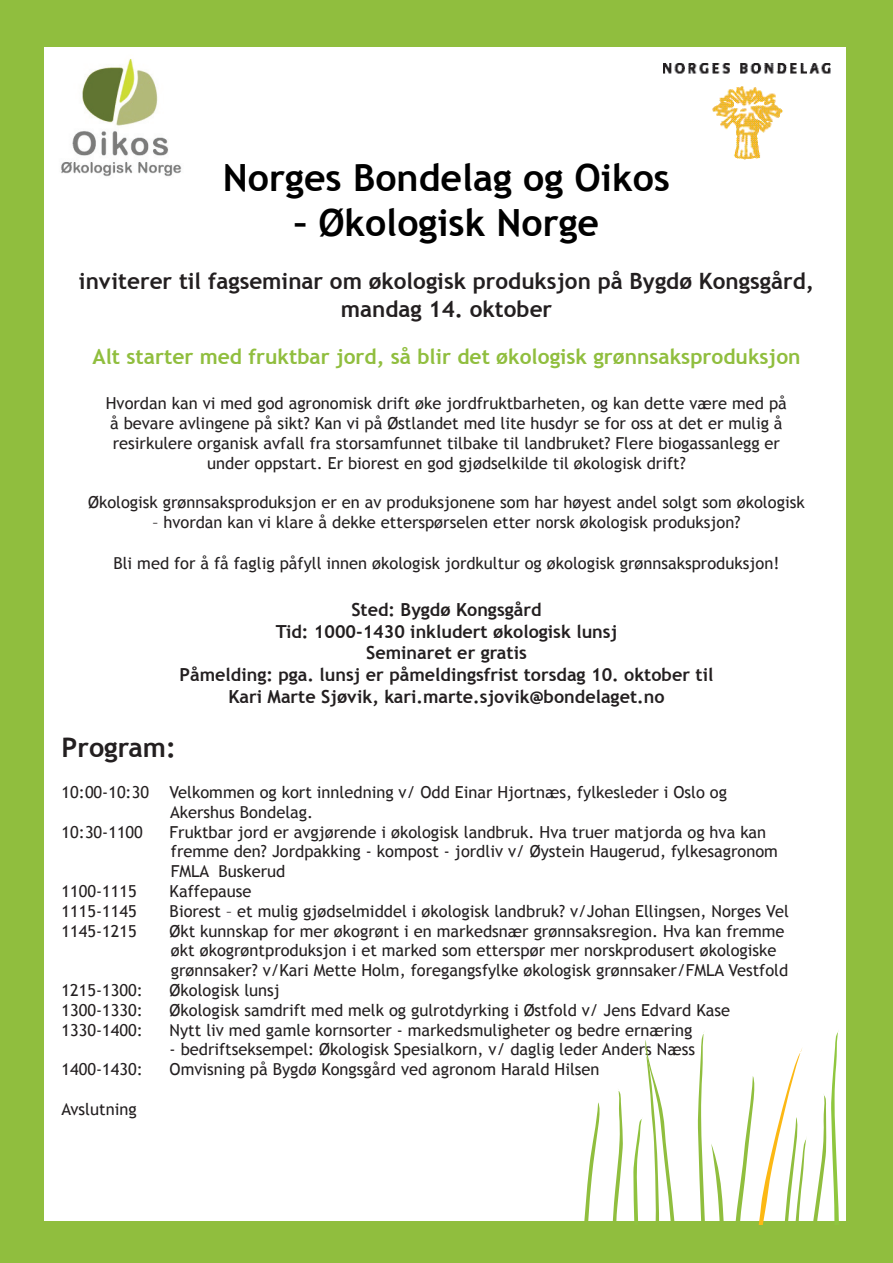
<style>
.page{position:relative;width:893px;height:1263px;background:#90be3e}
.page>*{position:absolute;margin:0;border:0;box-sizing:border-box;transform-origin:0 0}
.t1{font:700 37.5px "Trebuchet MS";color:#000}
.t2{font:700 27px "Trebuchet MS";color:#231f20}
.t3{font:700 22.5px/28.8px "Trebuchet MS";color:#231f20;text-align:center}
.t4{font:700 21px "Trebuchet MS";color:#90be3e}
.t5{font:700 18px/21.6px "Trebuchet MS";color:#231f20;text-align:center}
.t6{font:16.5px/19.8px "Trebuchet MS";color:#231f20}
</style>
<div class="page">
<div style="left:45px;top:47px;width:801px;height:1173px;background:#fff"></div>
<img style="left:61px;top:59px;width:121px;height:118px">
<img style="left:664px;top:64px;width:166px;height:95px">
<svg style="left:579px;top:1040px;width:100px;height:181px"></svg>
<svg style="left:692px;top:1032px;width:34px;height:189px"></svg>
<svg style="left:733px;top:1030px;width:106px;height:195px"></svg>
<h1 class="t1" style="left:223px;top:155px;width:449px">Norges Bondelag og Oikos</h1>
<h1 class="t1" style="left:294px;top:200px;width:307px">– Økologisk Norge</h1>
<h3 class="t3" style="left:79px;top:266px;width:736px">inviterer til fagseminar om økologisk produksjon på Bygdø Kongsgård, mandag 14. oktober</h3>
<p class="t4" style="left:92px;top:343px;width:710px">Alt starter med fruktbar jord, så blir det økologisk grønnsaksproduksjon</p>
<p class="t6" style="left:106px;top:394px;width:683px;text-align:center">Hvordan kan vi med god agronomisk drift øke jordfruktbarheten, og kan dette være med på å bevare avlingene på sikt? Kan vi på Østlandet med lite husdyr se for oss at det er mulig å resirkulere organisk avfall fra storsamfunnet tilbake til landbruket? Flere biogassanlegg er under oppstart. Er biorest en god gjødselkilde til økologisk drift?</p>
<p class="t6" style="left:88px;top:493px;width:718px">Økologisk grønnsaksproduksjon er en av produksjonene som har høyest andel solgt som økologisk</p>
<p class="t6" style="left:152px;top:512px;width:590px">– hvordan kan vi klare å dekke etterspørselen etter norsk økologisk produksjon?</p>
<p class="t6" style="left:113px;top:554px;width:667px">Bli med for å få faglig påfyll innen økologisk jordkultur og økologisk grønnsaksproduksjon!</p>
<p class="t5" style="left:180px;top:599px;width:535px">Sted: Bygdø Kongsgård<br>Tid: 1000-1430 inkludert økologisk lunsj<br>Seminaret er gratis<br>Påmelding: pga. lunsj er påmeldingsfrist torsdag 10. oktober til Kari Marte Sjøvik, kari.marte.sjovik@bondelaget.no</p>
<h2 class="t2" style="left:62px;top:730px;width:116px">Program:</h2>
<p class="t6" style="left:62px;top:782px;width:89px">10:00-10:30</p>
<p class="t6" style="left:170px;top:782px;width:559px">Velkommen og kort innledning v/ Odd Einar Hjortnæs, fylkesleder i Oslo og<br>Akershus Bondelag.</p>
<p class="t6" style="left:62px;top:822px;width:83px">10:30-1100</p>
<p class="t6" style="left:170px;top:822px;width:610px">Fruktbar jord er avgjørende i økologisk landbruk. Hva truer matjorda og hva kan fremme den? Jordpakking - kompost - jordliv v/ Øystein Haugerud, fylkesagronom<br>FMLA Buskerud</p>
<p class="t6" style="left:62px;top:881px;width:77px">1100-1115</p>
<p class="t6" style="left:170px;top:881px;width:83px">Kaffepause</p>
<p class="t6" style="left:62px;top:901px;width:77px">1115-1145</p>
<p class="t6" style="left:170px;top:901px;width:621px">Biorest – et mulig gjødselmiddel i økologisk landbruk? v/Johan Ellingsen, Norges Vel</p>
<p class="t6" style="left:62px;top:921px;width:77px">1145-1215</p>
<p class="t6" style="left:170px;top:921px;width:620px">Økt kunnskap for mer økogrønt i en markedsnær grønnsaksregion. Hva kan fremme økt økogrøntproduksjon i et marked som etterspør mer norskprodusert økologiske grønnsaker? v/Kari Mette Holm, foregangsfylke økologisk grønnsaker/FMLA Vestfold</p>
<p class="t6" style="left:62px;top:980px;width:83px">1215-1300:</p>
<p class="t6" style="left:170px;top:980px;width:112px">Økologisk lunsj</p>
<p class="t6" style="left:62px;top:1000px;width:83px">1300-1330:</p>
<p class="t6" style="left:170px;top:1000px;width:562px">Økologisk samdrift med melk og gulrotdyrking i Østfold v/ Jens Edvard Kase</p>
<p class="t6" style="left:62px;top:1020px;width:83px">1330-1400:</p>
<p class="t6" style="left:170px;top:1020px;width:524px">Nytt liv med gamle kornsorter - markedsmuligheter og bedre ernæring</p>
<p class="t6" style="left:170px;top:1040px;width:527px">- bedriftseksempel: Økologisk Spesialkorn, v/ daglig leder Anders Næss</p>
<p class="t6" style="left:62px;top:1060px;width:83px">1400-1430:</p>
<p class="t6" style="left:170px;top:1060px;width:431px">Omvisning på Bygdø Kongsgård ved agronom Harald Hilsen</p>
<p class="t6" style="left:62px;top:1099px;width:77px">Avslutning</p>
</div>
